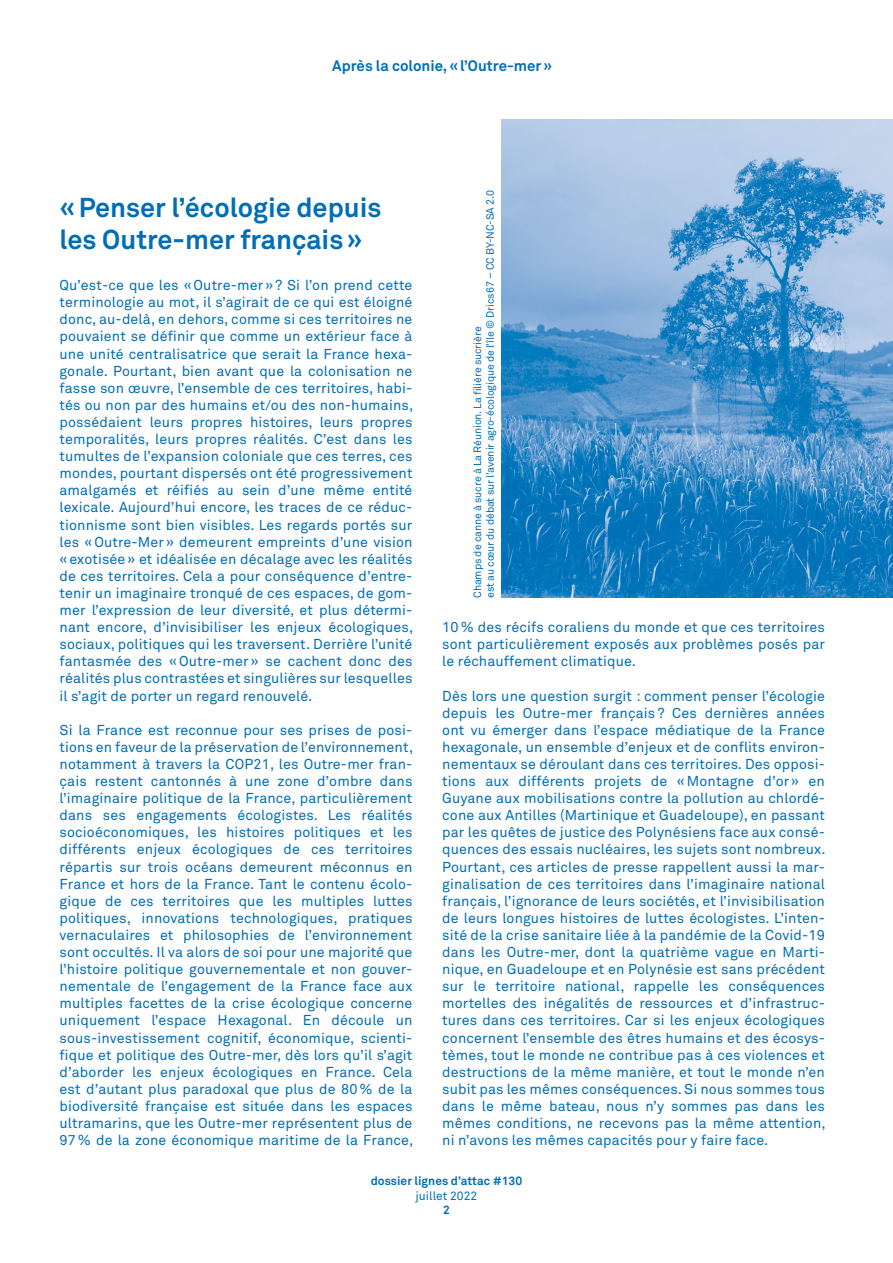
<style>
.page{position:relative;width:893px;height:1263px;background:#fff}
.page>*{position:absolute;margin:0;border:0;box-sizing:border-box;transform-origin:0 0}
.t1{font:700 27px/32.4px "Akkurat Std";color:#006eb6}
.t2{font:700 15px "Akkurat Std";color:#006eb6}
.t3{font:14.25px/17.1px "Akkurat Std";letter-spacing:.01em;color:#006eb6;text-align:justify}
.t4{font:700 12px "Akkurat Std";color:#006eb6}
.t5{font:12px "Akkurat Std";color:#006eb6}
.t6{font:10.5px/12.6px "Akkurat Std";letter-spacing:-.01em;color:#006eb6}
</style>
<div class="page">
<img style="left:502px;top:119px;width:391px;height:479px">
<p class="t2" style="left:332px;top:57px;width:221px">Après la colonie, «l’Outre-mer»</p>
<p class="t1" style="left:60px;top:191px;width:324px">«Penser l’écologie depuis les Outre-mer français»</p>
<p class="t3" style="left:60px;top:277px;width:355px">Qu’est-ce que les «Outre-mer » ? Si l’on prend cette terminologie au mot, il s’agirait de ce qui est éloigné donc, au-delà, en dehors, comme si ces territoires ne pouvaient se définir que comme un extérieur face à une unité centralisatrice que serait la France hexa&shy;gonale. Pourtant, bien avant que la colonisation ne fasse son œuvre, l’ensemble de ces territoires, habi&shy;tés ou non par des humains et/ou des non-humains, possédaient leurs propres histoires, leurs propres temporalités, leurs propres réalités. C’est dans les tumultes de l’expansion coloniale que ces terres, ces mondes, pourtant dispersés ont été progressivement amalgamés et réifiés au sein d’une même entité lexicale. Aujourd’hui encore, les traces de ce réduc&shy;tionnisme sont bien visibles. Les regards portés sur les «Outre-Mer » demeurent empreints d’une vision « exotisée » et idéalisée en décalage avec les réalités de ces territoires. Cela a pour conséquence d’entre&shy;tenir un imaginaire tronqué de ces espaces, de gom&shy;mer l’expression de leur diversité, et plus détermi&shy;nant encore, d’invisibiliser les enjeux écologiques, sociaux, politiques qui les traversent. Derrière l’unité fantasmée des «Outre-mer » se cachent donc des réalités plus contrastées et singulières sur lesquelles il s’agit de porter un regard renouvelé.</p>
<p class="t3" style="left:60px;top:721px;width:355px">Si la France est reconnue pour ses prises de posi&shy;tions en faveur de la préservation de l’environnement, notamment à travers la COP21, les Outre-mer fran&shy;çais restent cantonnés à une zone d’ombre dans l’imaginaire politique de la France, particulièrement dans ses engagements écologistes. Les réalités socioéconomiques, les histoires politiques et les différents enjeux écologiques de ces territoires répartis sur trois océans demeurent méconnus en France et hors de la France. Tant le contenu écolo&shy;gique de ces territoires que les multiples luttes politiques, innovations technologiques, pratiques vernaculaires et philosophies de l’environnement sont occultés. Il va alors de soi pour une majorité que l’histoire politique gouvernementale et non gouver&shy;nementale de l’engagement de la France face aux multiples facettes de la crise écologique concerne uniquement l’espace Hexagonal. En découle un sous-investissement cognitif, économique, scienti&shy;fique et politique des Outre-mer, dès lors qu’il s’agit d’aborder les enjeux écologiques en France. Cela est d’autant plus paradoxal que plus de 80% de la biodiversité française est située dans les espaces ultramarins, que les Outre-mer représentent plus de 97% de la zone économique maritime de la France,</p>
<p class="t6" style="left:471px;top:598px;width:409px;rotate:-90deg">Champs de canne à sucre à La Réunion. La filière sucrière<br>est au cœur du débat sur l’avenir agro-écologique de l’île © Drics67 – CC BY-NC-SA 2.0</p>
<p class="t3" style="left:442px;top:619px;width:384px">10% des récifs coraliens du monde et que ces territoires sont particulièrement exposés aux problèmes posés par le réchauffement climatique.</p>
<p class="t3" style="left:442px;top:687px;width:385px">Dès lors une question surgit : comment penser l’écologie depuis les Outre-mer français ? Ces dernières années ont vu émerger dans l’espace médiatique de la France hexagonale, un ensemble d’enjeux et de conflits environ&shy;nementaux se déroulant dans ces territoires. Des opposi&shy;tions aux différents projets de «Montagne d’or » en Guyane aux mobilisations contre la pollution au chlordé&shy;cone aux Antilles (Martinique et Guadeloupe), en passant par les quêtes de justice des Polynésiens face aux consé&shy;quences des essais nucléaires, les sujets sont nombreux.<br>Pourtant, ces articles de presse rappellent aussi la mar&shy;ginalisation de ces territoires dans l’imaginaire national français, l’ignorance de leurs sociétés, et l’invisibilisation de leurs longues histoires de luttes écologistes. L’inten&shy;sité de la crise sanitaire liée à la pandémie de la Covid-19 dans les Outre-mer, dont la quatrième vague en Marti&shy;nique, en Guadeloupe et en Polynésie est sans précédent sur le territoire national, rappelle les conséquences mortelles des inégalités de ressources et d’infrastruc&shy;tures dans ces territoires. Car si les enjeux écologiques concernent l’ensemble des êtres humains et des écosys&shy;tèmes, tout le monde ne contribue pas à ces violences et destructions de la même manière, et tout le monde n’en subit pas les mêmes conséquences. Si nous sommes tous dans le même bateau, nous n’y sommes pas dans les mêmes conditions, ne recevons pas la même attention, ni n’avons les mêmes capacités pour y faire face.</p>
<p class="t4" style="left:371px;top:1173px;width:153px">dossier lignes d’attac #130</p>
<p class="t5" style="left:416px;top:1188px;width:63px">juillet 2022</p>
<p class="t4" style="left:443px;top:1202px;width:8px">2</p>
</div>
